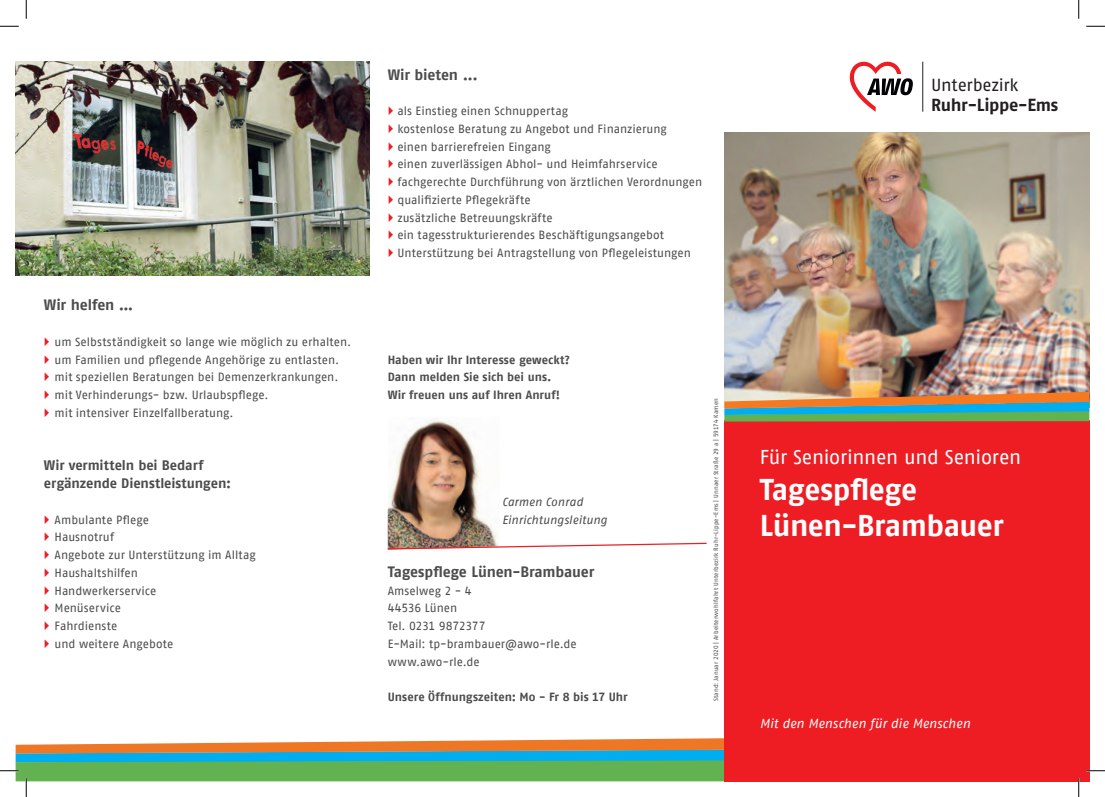
<style>
.page{position:relative;width:1105px;height:797px;background:#fff}
.page>*{position:absolute;margin:0;border:0;box-sizing:border-box;transform-origin:0 0}
.t1{font:700 30px/36px "AWO Fago Office";letter-spacing:-.015em;color:#fff}
.t2{font:20px "AWO Fago Office 3";letter-spacing:-.015em;color:#fff}
.t3{font:17.5px "AWO Fago Office Bold 2";letter-spacing:-.02em;color:#231f20}
.t4{font:17.5px "AWO Fago Office 2";letter-spacing:-.015em;color:#231f20}
.t5{font:700 15px "AWO Fago Office";letter-spacing:-.015em;color:#4b4c4d}
.t6{font:15px "AWO Fago Office Bold 3";letter-spacing:-.01em;color:#4b4c4d}
.t7{font:13.75px "AWO Fago Office Bold 3";letter-spacing:-.01em;color:#4b4c4d}
.t8{font:700 13.75px "AWO Fago Office";letter-spacing:-.005em;color:#4b4c4d}
.t9{font:italic 13.12px "AWO Fago Office";color:#fff}
.t10{font:11.88px/17.8px "AWO Fago Office 3";color:#4b4c4d}
.t11{font:11.88px "AWO Fago Office";color:#4b4c4d}
.t12{font:11.88px/17.8px "AWO Fago Office Bold 3";color:#4b4c4d}
.t13{font:700 11.88px "AWO Fago Office";color:#4b4c4d}
.t14{font:italic 11.88px/17.8px "AWO Fago Office";letter-spacing:.005em;color:#4b4c4d}
.t15{font:6.25px "AWO Fago Office 3";letter-spacing:.015em;color:#4b4c4d}
</style>
<div class="page">
<img style="left:388px;top:419px;width:109px;height:123px">
<img style="left:724px;top:132px;width:365px;height:260px">
<div style="left:724px;top:420px;width:365px;height:361px;background:#ee1d23"></div>
<svg style="left:387px;top:542px;width:320px;height:8px"></svg>
<svg style="left:850px;top:62px;width:63px;height:50px"></svg>
<hr style="left:922px;top:62px;width:1px;height:50px;background:#231f20">
<img style="left:724px;top:392px;width:365px;height:29px">
<img style="left:16px;top:62px;width:354px;height:213px">
<svg style="left:0;top:25px;width:19px;height:2px"></svg>
<svg style="left:1086px;top:25px;width:19px;height:2px"></svg>
<svg style="left:25px;top:0;width:2px;height:19px"></svg>
<svg style="left:1078px;top:0;width:1px;height:19px"></svg>
<svg style="left:0;top:735px;width:1105px;height:62px"></svg>
<p class="t6" style="left:44px;top:296px;width:91px">Wir helfen …</p>
<p class="t10" style="left:55px;top:333px;width:298px">um Selbstständigkeit so lange wie möglich zu erhalten.</p>
<p class="t11" style="left:55px;top:353px;width:286px">um Familien und pflegende Angehörige zu entlasten.</p>
<p class="t10" style="left:55px;top:368px;width:285px">mit speziellen Beratungen bei Demenzerkrankungen.</p>
<p class="t11" style="left:55px;top:388px;width:215px">mit Verhinderungs- bzw. Urlaubspflege.</p>
<p class="t10" style="left:55px;top:404px;width:180px">mit intensiver Einzelfallberatung.</p>
<p class="t8" style="left:44px;top:457px;width:161px">Wir vermitteln bei Bedarf</p>
<p class="t7" style="left:44px;top:475px;width:189px">ergänzende Dienstleistungen:</p>
<p class="t11" style="left:55px;top:512px;width:96px">Ambulante Pflege</p>
<p class="t10" style="left:55px;top:528px;width:203px">Hausnotruf<br>Angebote zur Unterstützung im Alltag<br>Haushaltshilfen<br>Handwerkerservice<br>Menüservice<br>Fahrdienste<br>und weitere Angebote</p>
<p class="t6" style="left:388px;top:65px;width:92px">Wir bieten ...</p>
<p class="t10" style="left:397px;top:102px;width:306px">als Einstieg einen Schnuppertag<br>kostenlose Beratung zu Angebot und Finanzierung<br>einen barrierefreien Eingang<br>einen zuverlässigen Abhol- und Heimfahrservice fachgerechte Durchführung von ärztlichen Verordnungen</p>
<p class="t11" style="left:397px;top:193px;width:135px">qualifizierte Pflegekräfte</p>
<p class="t10" style="left:397px;top:208px;width:268px">zusätzliche Betreuungskräfte<br>ein tagesstrukturierendes Beschäftigungsangebot</p>
<p class="t11" style="left:397px;top:246px;width:295px">Unterstützung bei Antragstellung von Pflegeleistungen</p>
<p class="t12" style="left:388px;top:350px;width:184px">Haben wir Ihr Interesse geweckt?<br>Dann melden Sie sich bei uns.<br>Wir freuen uns auf Ihren Anruf!</p>
<p class="t14" style="left:502px;top:492px;width:107px">Carmen Conrad<br>Einrichtungsleitung</p>
<p class="t5" style="left:388px;top:562px;width:208px">Tagespflege Lünen-Brambauer</p>
<p class="t10" style="left:388px;top:581px;width:191px">Amselweg 2 - 4<br>44536 Lünen<br>Tel. 0231 9872377<br>E-Mail: tp-brambauer@awo-rle.de www.awo-rle.de</p>
<p class="t13" style="left:388px;top:690px;width:241px">Unsere Öffnungszeiten: Mo - Fr 8 bis 17 Uhr</p>
<p class="t15" style="left:712px;top:701px;width:304px;rotate:-90deg">Stand: Januar 2020 | Arbeiterwohlfahrt Unterbezirk Ruhr-Lippe-Ems | Unnaer Straße 29 a | 59174 Kamen</p>
<h3 class="t4" style="left:931px;top:75px;width:89px">Unterbezirk</h3>
<h3 class="t3" style="left:931px;top:95px;width:129px">Ruhr-Lippe-Ems</h3>
<h2 class="t2" style="left:760px;top:446px;width:263px">Für Seniorinnen und Senioren</h2>
<h1 class="t1" style="left:760px;top:471px;width:245px">Tagespflege<br>Lünen-Brambauer</h1>
<p class="t9" style="left:760px;top:716px;width:212px">Mit den Menschen für die Menschen</p>
</div>
